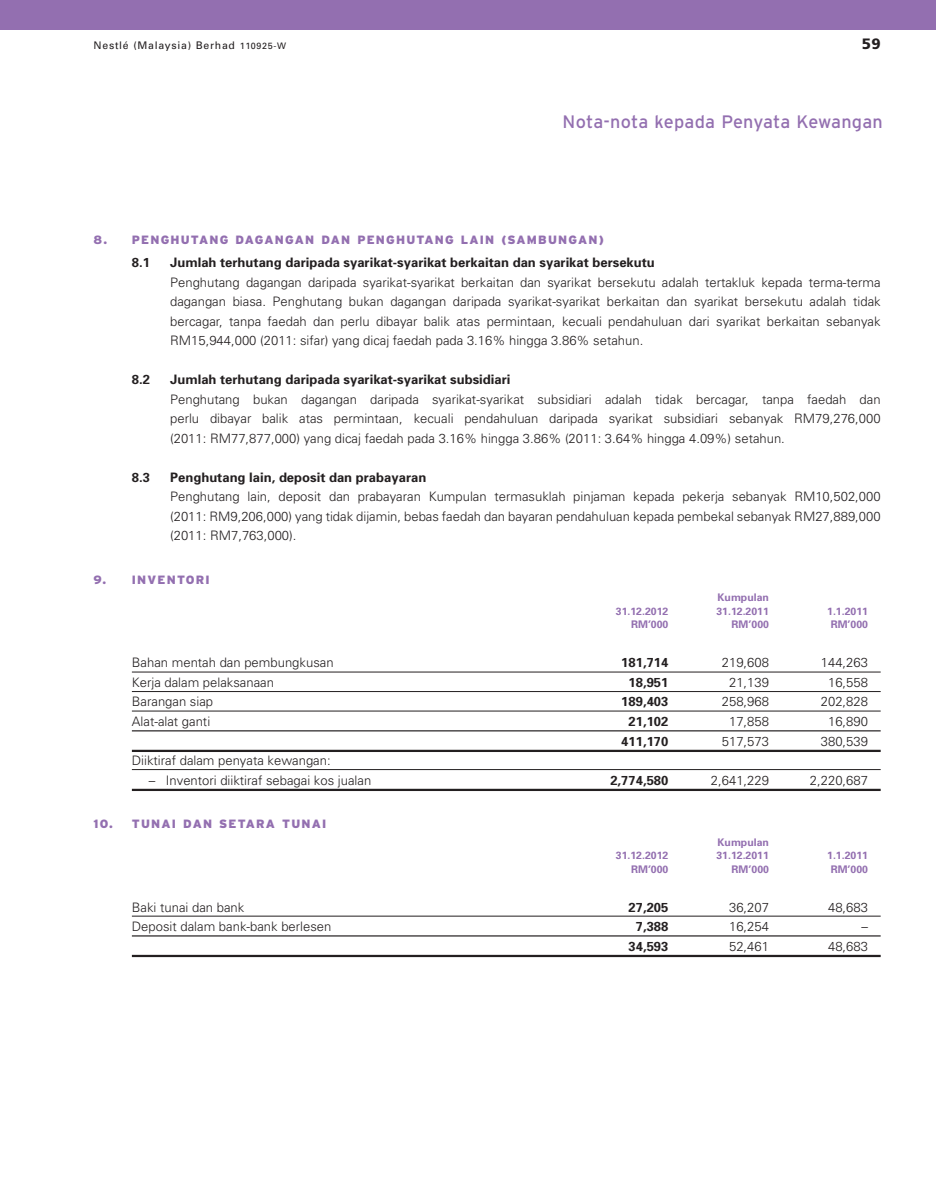
<style>
.page{position:relative;width:936px;height:1191px;background:#fff}
.page>*{position:absolute;margin:0;border:0;box-sizing:border-box;transform-origin:0 0}
.t1{font:18px "Interstate";letter-spacing:.01em;color:#936fb0}
.t2{font:900 15px "Frutiger";color:#231f20}
.t3{font:300 13.05px/19.5px "Univers";color:#231f20}
.t4{font:700 13.05px "Univers";color:#231f20}
.t5{font:900 12px "Interstate";letter-spacing:.1em;color:#936fb0}
.t6{font:700 10.5px "Univers";color:#936fb0}
.t7{font:10.5px "Univers";letter-spacing:.07em;color:#231f20}
.s1{font-size:9px}
.s2{font-weight:700}
</style>
<div class="page">
<hr style="left:132px;top:671px;width:748px;height:1px;background:#231f20">
<hr style="left:132px;top:691px;width:748px;height:1px;background:#231f20">
<hr style="left:132px;top:710px;width:748px;height:1px;background:#231f20">
<hr style="left:132px;top:730px;width:748px;height:1px;background:#231f20">
<hr style="left:132px;top:749px;width:748px;height:3px;background:#231f20">
<hr style="left:132px;top:769px;width:748px;height:1px;background:#231f20">
<hr style="left:132px;top:788px;width:748px;height:3px;background:#231f20">
<hr style="left:132px;top:915px;width:748px;height:1px;background:#231f20">
<hr style="left:132px;top:935px;width:748px;height:1px;background:#231f20">
<hr style="left:132px;top:954px;width:748px;height:3px;background:#231f20">
<div style="left:0;top:0;width:935px;height:30px;background:#936fb0"></div>
<p class="t7" style="left:94px;top:39px;width:194px">Nestlé (Malaysia) Berhad <span class="s1">110925-W</span></p>
<p class="t2" style="left:861px;top:34px;width:20px">59</p>
<p class="t1" style="left:562px;top:111px;width:321px">Nota-nota kepada Penyata Kewangan</p>
<p class="t5" style="left:94px;top:232px;width:512px">8. PENGHUTANG DAGANGAN DAN PENGHUTANG LAIN (SAMBUNGAN)</p>
<p class="t4" style="left:132px;top:254px;width:20px">8.1</p>
<p class="t3" style="left:170px;top:252px;width:712px"><span class="s2">Jumlah terhutang daripada syarikat-syarikat berkaitan dan syarikat bersekutu<br></span>Penghutang dagangan daripada syarikat-syarikat berkaitan dan syarikat bersekutu adalah tertakluk kepada terma-terma dagangan biasa. Penghutang bukan dagangan daripada syarikat-syarikat berkaitan dan syarikat bersekutu adalah tidak bercagar, tanpa faedah dan perlu dibayar balik atas permintaan, kecuali pendahuluan dari syarikat berkaitan sebanyak RM15,944,000 (2011: sifar) yang dicaj faedah pada 3.16% hingga 3.86% setahun.</p>
<p class="t4" style="left:132px;top:371px;width:20px">8.2</p>
<p class="t3" style="left:170px;top:369px;width:712px"><span class="s2">Jumlah terhutang daripada syarikat-syarikat subsidiari<br></span>Penghutang bukan dagangan daripada syarikat-syarikat subsidiari adalah tidak bercagar, tanpa faedah dan perlu dibayar balik atas permintaan, kecuali pendahuluan daripada syarikat subsidiari sebanyak RM79,276,000 (2011: RM77,877,000) yang dicaj faedah pada 3.16% hingga 3.86% (2011: 3.64% hingga 4.09%) setahun.</p>
<p class="t4" style="left:132px;top:469px;width:20px">8.3</p>
<p class="t3" style="left:170px;top:467px;width:712px"><span class="s2">Penghutang lain, deposit dan prabayaran<br></span>Penghutang lain, deposit dan prabayaran Kumpulan termasuklah pinjaman kepada pekerja sebanyak RM10,502,000 (2011: RM9,206,000) yang tidak dijamin, bebas faedah dan bayaran pendahuluan kepada pembekal sebanyak RM27,889,000 (2011: RM7,763,000).</p>
<p class="t5" style="left:94px;top:572px;width:118px">9. INVENTORI</p>
<p class="t6" style="left:717px;top:591px;width:53px">Kumpulan</p>
<p class="t6" style="left:616px;top:604px;width:54px">31.12.2012</p>
<p class="t6" style="left:716px;top:604px;width:54px">31.12.2011</p>
<p class="t6" style="left:827px;top:604px;width:42px">1.1.2011</p>
<p class="t6" style="left:631px;top:618px;width:39px">RM’000</p>
<p class="t6" style="left:731px;top:618px;width:39px">RM’000</p>
<p class="t6" style="left:830px;top:618px;width:39px">RM’000</p>
<p class="t3" style="left:132px;top:652px;width:203px">Bahan mentah dan pembungkusan</p>
<p class="t4" style="left:621px;top:654px;width:49px">181,714</p>
<p class="t3" style="left:721px;top:652px;width:49px">219,608</p>
<p class="t3" style="left:820px;top:652px;width:49px">144,263</p>
<p class="t3" style="left:132px;top:672px;width:144px">Kerja dalam pelaksanaan</p>
<p class="t4" style="left:628px;top:674px;width:41px">18,951</p>
<p class="t3" style="left:729px;top:672px;width:41px">21,139</p>
<p class="t3" style="left:828px;top:672px;width:41px">16,558</p>
<p class="t3" style="left:132px;top:691px;width:83px">Barangan siap</p>
<p class="t4" style="left:621px;top:693px;width:49px">189,403</p>
<p class="t3" style="left:721px;top:691px;width:49px">258,968</p>
<p class="t3" style="left:820px;top:691px;width:49px">202,828</p>
<p class="t3" style="left:132px;top:711px;width:80px">Alat-alat ganti</p>
<p class="t4" style="left:628px;top:713px;width:41px">21,102</p>
<p class="t3" style="left:729px;top:711px;width:41px">17,858</p>
<p class="t3" style="left:828px;top:711px;width:41px">16,890</p>
<p class="t4" style="left:621px;top:732px;width:49px">411,170</p>
<p class="t3" style="left:721px;top:730px;width:49px">517,573</p>
<p class="t3" style="left:820px;top:730px;width:49px">380,539</p>
<p class="t3" style="left:132px;top:750px;width:200px">Diiktiraf dalam penyata kewangan:</p>
<p class="t3" style="left:149px;top:769px;width:224px">– Inventori diiktiraf sebagai kos jualan</p>
<p class="t4" style="left:610px;top:771px;width:60px">2,774,580</p>
<p class="t3" style="left:710px;top:769px;width:60px">2,641,229</p>
<p class="t3" style="left:809px;top:769px;width:60px">2,220,687</p>
<p class="t5" style="left:94px;top:816px;width:234px">10. TUNAI DAN SETARA TUNAI</p>
<p class="t6" style="left:717px;top:835px;width:53px">Kumpulan</p>
<p class="t6" style="left:616px;top:848px;width:54px">31.12.2012</p>
<p class="t6" style="left:716px;top:848px;width:54px">31.12.2011</p>
<p class="t6" style="left:827px;top:848px;width:42px">1.1.2011</p>
<p class="t6" style="left:631px;top:862px;width:39px">RM’000</p>
<p class="t6" style="left:731px;top:862px;width:39px">RM’000</p>
<p class="t6" style="left:830px;top:862px;width:39px">RM’000</p>
<p class="t3" style="left:132px;top:897px;width:114px">Baki tunai dan bank</p>
<p class="t4" style="left:628px;top:898px;width:41px">27,205</p>
<p class="t3" style="left:729px;top:897px;width:41px">36,207</p>
<p class="t3" style="left:828px;top:897px;width:41px">48,683</p>
<p class="t3" style="left:132px;top:916px;width:201px">Deposit dalam bank-bank berlesen</p>
<p class="t4" style="left:635px;top:918px;width:34px">7,388</p>
<p class="t3" style="left:729px;top:916px;width:41px">16,254</p>
<p class="t3" style="left:861px;top:916px;width:8px">–</p>
<p class="t4" style="left:628px;top:937px;width:41px">34,593</p>
<p class="t3" style="left:729px;top:935px;width:41px">52,461</p>
<p class="t3" style="left:828px;top:935px;width:41px">48,683</p>
</div>
